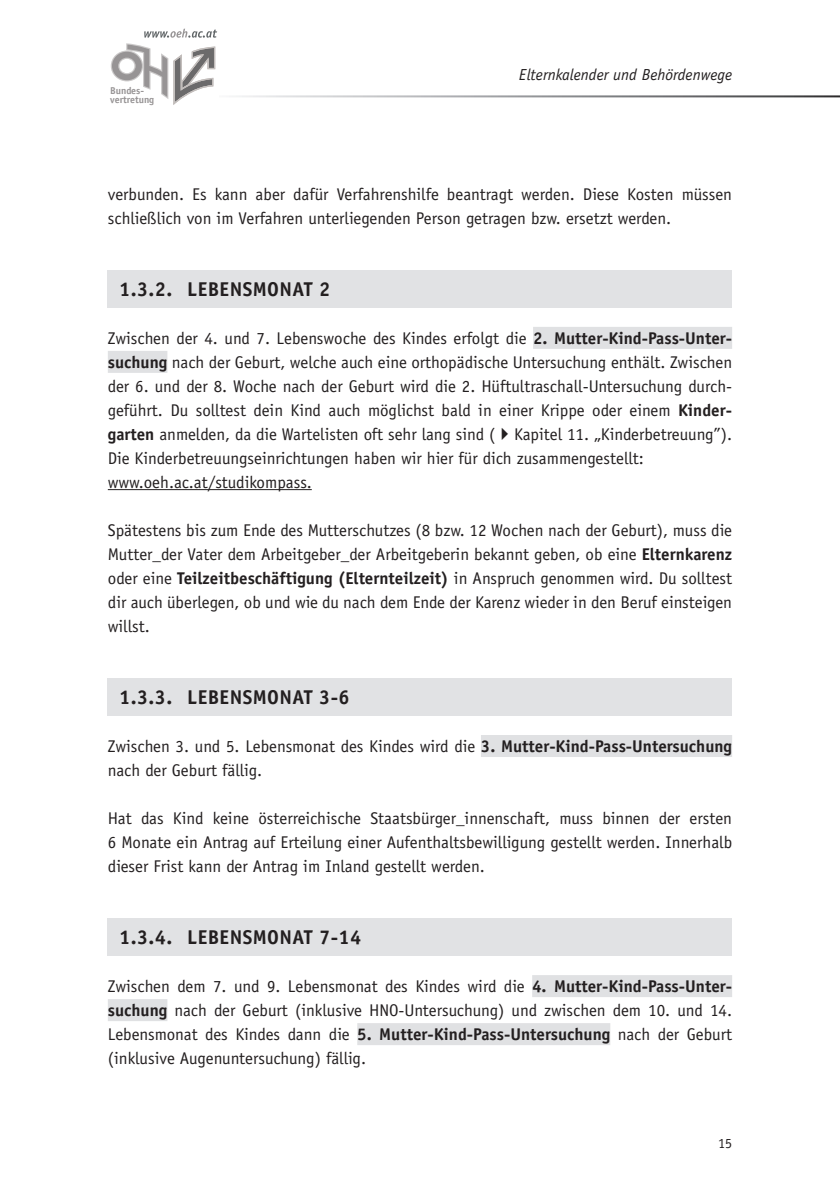
<style>
.page{position:relative;width:840px;height:1191px;background:#fff}
.page>*{position:absolute;margin:0;border:0;box-sizing:border-box;transform-origin:0 0}
.t1{font:700 20px "Officina Sans Std";letter-spacing:.02em;color:#231f20}
.t2{font:17px/24px "Officina Sans Std";color:#231f20}
.t3{font:italic 16px "Officina Sans Std";color:#231f20}
.t4{font:14px "Officina Sans Std";color:#231f20}
.t5{font:700 10px/8.4px "Officina Sans LT";color:#979495}
.s1{font-weight:700}
</style>
<div class="page">
<div style="left:108px;top:270px;width:623px;height:37px;background:#e1e2e4"></div>
<div style="left:532px;top:327px;width:199px;height:22px;background:#e0e1e3"></div>
<div style="left:108px;top:351px;width:59px;height:22px;background:#e0e1e3"></div>
<hr style="left:108px;top:489px;width:203px;height:1px;background:#231f20">
<div style="left:108px;top:678px;width:623px;height:37px;background:#e1e2e4"></div>
<div style="left:480px;top:735px;width:251px;height:22px;background:#e0e1e3"></div>
<div style="left:108px;top:918px;width:623px;height:37px;background:#e1e2e4"></div>
<div style="left:532px;top:975px;width:199px;height:22px;background:#e0e1e3"></div>
<div style="left:108px;top:999px;width:59px;height:22px;background:#e0e1e3"></div>
<div style="left:357px;top:1023px;width:253px;height:22px;background:#e0e1e3"></div>
<svg style="left:111px;top:29px;width:106px;height:76px"></svg>
<p class="t5" style="left:110px;top:87px;width:46px">Bundes&shy;vertretung</p>
<p class="t3" style="left:519px;top:65px;width:214px">Elternkalender und Behördenwege</p>
<p class="t2" style="left:108px;top:182px;width:625px">verbunden. Es kann aber dafür Verfahrenshilfe beantragt werden. Diese Kosten müssen schließlich von im Verfahren unterliegenden Person getragen bzw. ersetzt werden.</p>
<p class="t1" style="left:119px;top:276px;width:213px">1.3.2. LEBENSMONAT 2</p>
<p class="t2" style="left:108px;top:326px;width:625px">Zwischen der 4. und 7. Lebenswoche des Kindes erfolgt die <span class="s1">2. Mutter-Kind-Pass-Unter&shy;suchung</span> nach der Geburt, welche auch eine orthopädische Untersuchung enthält. Zwischen der 6. und der 8. Woche nach der Geburt wird die 2. Hüftultraschall-Untersuchung durch&shy;geführt. Du solltest dein Kind auch möglichst bald in einer Krippe oder einem <span class="s1">Kinder&shy;garten</span> anmelden, da die Wartelisten oft sehr lang sind ( Kapitel 11. „Kinderbetreuung”).<br>Die Kinderbetreuungseinrichtungen haben wir hier für dich zusammengestellt: www.oeh.ac.at/studikompass.</p>
<p class="t2" style="left:108px;top:518px;width:625px;text-align:justify">Spätestens bis zum Ende des Mutterschutzes (8 bzw. 12 Wochen nach der Geburt), muss die Mutter_der Vater dem Arbeitgeber_der Arbeitgeberin bekannt geben, ob eine <span class="s1">Elternkarenz </span>oder eine <span class="s1">Teilzeitbeschäftigung (Elternteilzeit)</span> in Anspruch genommen wird. Du solltest dir auch überlegen, ob und wie du nach dem Ende der Karenz wieder in den Beruf einsteigen willst.</p>
<p class="t1" style="left:119px;top:684px;width:232px">1.3.3. LEBENSMONAT 3-6</p>
<p class="t2" style="left:108px;top:734px;width:625px">Zwischen 3. und 5. Lebensmonat des Kindes wird die <span class="s1">3. Mutter-Kind-Pass-Untersuchung </span>nach der Geburt fällig.</p>
<p class="t2" style="left:108px;top:806px;width:625px;text-align:justify">Hat das Kind keine österreichische Staatsbürger_innenschaft, muss binnen der ersten 6 Monate ein Antrag auf Erteilung einer Aufenthaltsbewilligung gestellt werden. Innerhalb dieser Frist kann der Antrag im Inland gestellt werden.</p>
<p class="t1" style="left:119px;top:924px;width:243px">1.3.4. LEBENSMONAT 7-14</p>
<p class="t2" style="left:108px;top:974px;width:625px;text-align:justify">Zwischen dem 7. und 9. Lebensmonat des Kindes wird die <span class="s1">4. Mutter-Kind-Pass-Unter&shy;suchung</span> nach der Geburt (inklusive HNO-Untersuchung) und zwischen dem 10. und 14.<br>Lebensmonat des Kindes dann die <span class="s1">5. Mutter-Kind-Pass-Untersuchung</span> nach der Geburt (inklusive Augenuntersuchung) fällig.</p>
<p class="t4" style="left:717px;top:1135px;width:15px">15</p>
</div>
